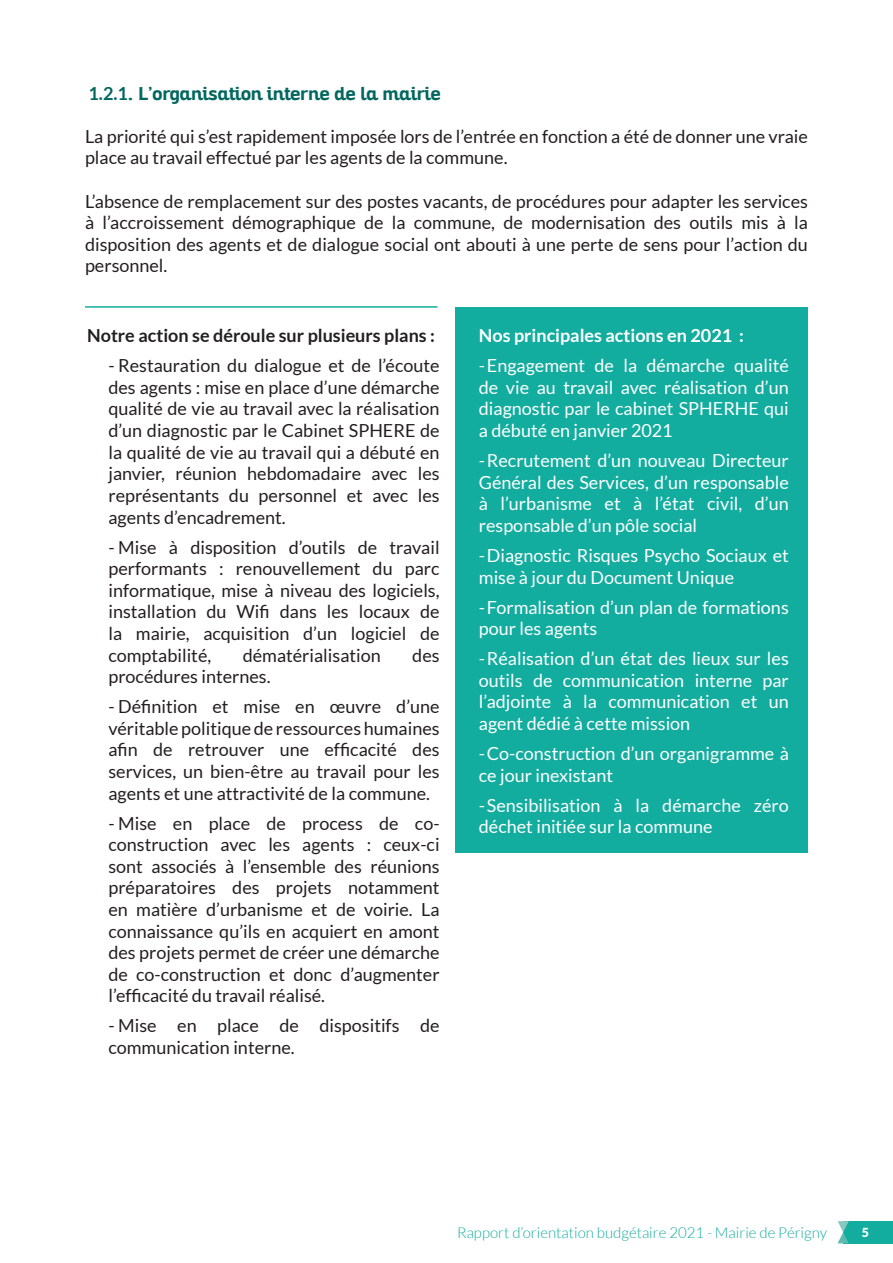
<style>
.page{position:relative;width:893px;height:1263px;background:#fff}
.page>*{position:absolute;margin:0;border:0;box-sizing:border-box;transform-origin:0 0}
.t1{font:18px/21.6px "Lato";color:#231f20;text-align:justify}
.t2{font:18px/21.6px "Lato";color:#fff}
.t3{font:700 18px "Lato";color:#231f20}
.t4{font:700 18px "Altair";color:#02675f}
.t5{font:700 18px "Lato";color:#fff}
.t6{font:300 15px "Lato";color:#12ad9f}
.t7{font:900 12.45px "Lato";color:#fff}
.s1{font-family:"Lato"}
</style>
<div class="page">
<div style="left:843px;top:1221px;width:50px;height:22px;background:#12ad9f"></div>
<svg style="left:838px;top:1221px;width:11px;height:22px"></svg>
<div style="left:455px;top:307px;width:353px;height:546px;background:#12ad9f"></div>
<hr style="left:85px;top:306px;width:352px;height:2px;background:#12ad9f">
<p class="t4" style="left:89px;top:82px;width:354px"><span class="s1">1.2.1</span>. L’organisation interne de la mairie</p>
<p class="t1" style="left:85px;top:125px;width:724px">La priorité qui s’est rapidement imposée lors de l’entrée en fonction a été de donner une vraie place au travail effectué par les agents de la commune.</p>
<p class="t1" style="left:85px;top:190px;width:724px">L’absence de remplacement sur des postes vacants, de procédures pour adapter les services à l’accroissement démographique de la commune, de modernisation des outils mis à la disposition des agents et de dialogue social ont abouti à une perte de sens pour l’action du personnel.</p>
<p class="t3" style="left:87px;top:325px;width:349px">Notre action se déroule sur plusieurs plans :</p>
<p class="t1" style="left:108px;top:355px;width:333px">- Restauration du dialogue et de l’écoute des agents : mise en place d’une démarche qualité de vie au travail avec la réalisation d’un diagnostic par le Cabinet SPHERE de la qualité de vie au travail qui a débuté en janvier, réunion hebdomadaire avec les représentants du personnel et avec les agents d’encadrement.</p>
<p class="t1" style="left:108px;top:536px;width:333px">- Mise à disposition d’outils de travail performants : renouvellement du parc informatique, mise à niveau des logiciels, installation du Wifi dans les locaux de la mairie, acquisition d’un logiciel de comptabilité,</p>
<p class="t1" style="left:243px;top:644px;width:140px">dématérialisation</p>
<p class="t1" style="left:412px;top:644px;width:29px">des</p>
<p class="t1" style="left:108px;top:666px;width:164px">procédures internes.</p>
<p class="t1" style="left:108px;top:696px;width:333px">- Définition et mise en œuvre d’une véritable politique de ressources humaines afin de retrouver une efficacité des services, un bien-être au travail pour les agents et une attractivité de la commune.</p>
<p class="t1" style="left:108px;top:812px;width:333px">- Mise en place de process de co&shy;construction avec les agents : ceux-ci sont associés à l’ensemble des réunions préparatoires des projets notamment en matière d’urbanisme et de voirie. La connaissance qu’ils en acquiert en amont des projets permet de créer une démarche de co-construction et donc d’augmenter l’efficacité du travail réalisé.</p>
<p class="t1" style="left:108px;top:1015px;width:333px">- Mise en place de dispositifs de communication interne.</p>
<p class="t5" style="left:479px;top:325px;width:267px">Nos principales actions en 2021 :</p>
<p class="t2" style="left:479px;top:355px;width:311px;text-align:justify">-Engagement de la démarche qualité de vie au travail avec réalisation d’un diagnostic par le cabinet SPHERHE qui a débuté en janvier 2021</p>
<p class="t2" style="left:479px;top:450px;width:311px;text-align:justify">-Recrutement d’un nouveau Directeur Général des Services, d’un responsable à l’urbanisme et à l’état civil, d’un responsable d’un pôle social</p>
<p class="t2" style="left:479px;top:544px;width:311px">-Diagnostic Risques Psycho Sociaux et mise à jour du Document Unique</p>
<p class="t2" style="left:479px;top:596px;width:311px">-Formalisation d’un plan de formations pour les agents</p>
<p class="t2" style="left:479px;top:648px;width:311px;text-align:justify">-Réalisation d’un état des lieux sur les outils de communication interne par l’adjointe à la communication et un agent dédié à cette mission</p>
<p class="t2" style="left:479px;top:742px;width:311px">-Co-construction d’un organigramme à ce jour inexistant</p>
<p class="t2" style="left:479px;top:794px;width:311px">-Sensibilisation à la démarche zéro déchet initiée sur la commune</p>
<p class="t6" style="left:457px;top:1225px;width:371px">Rapport d’orientation budgétaire 2021 - Mairie de Périgny</p>
<p class="t7" style="left:862px;top:1225px;width:9px">5</p>
</div>
